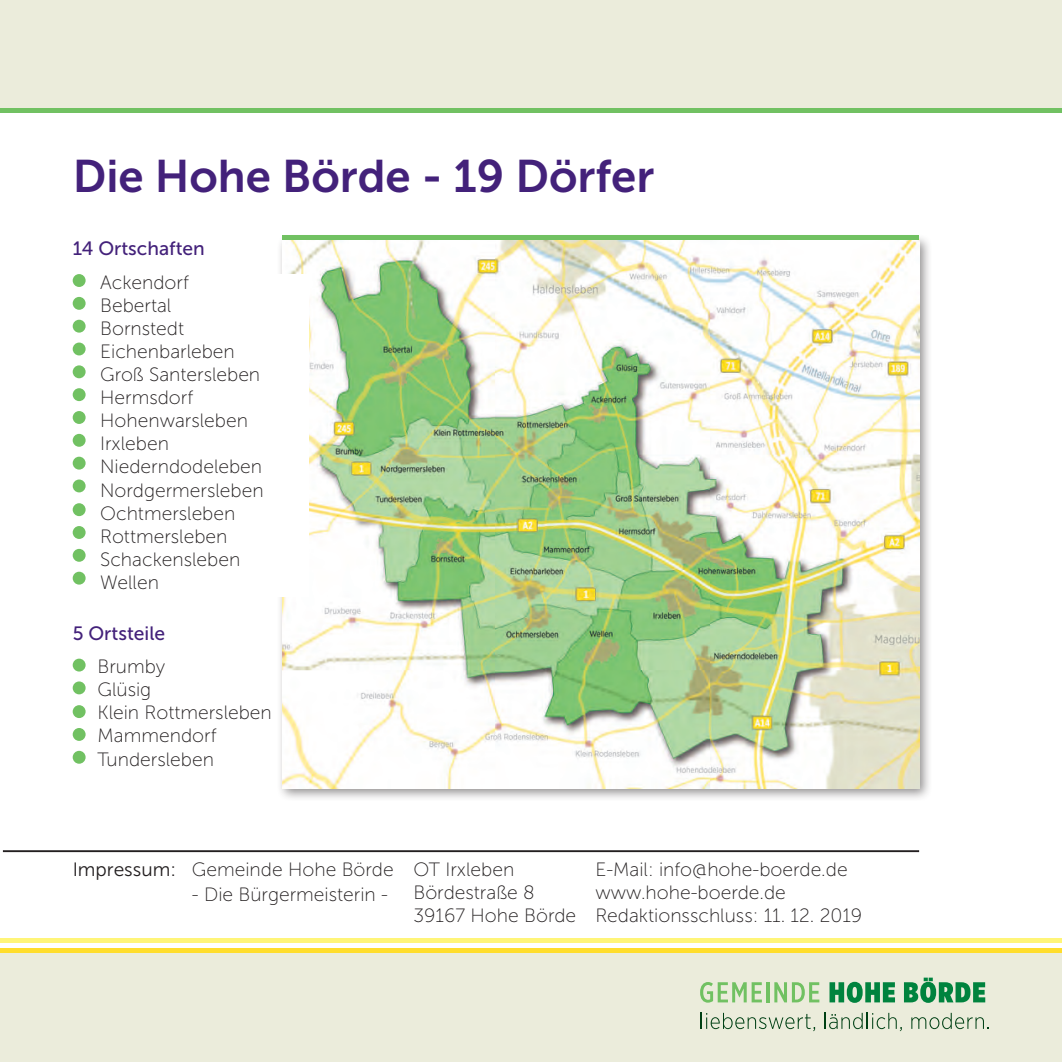
<style>
.page{position:relative;width:1062px;height:1062px;background:#fff}
.page>*{position:absolute;margin:0;border:0;box-sizing:border-box;transform-origin:0 0}
.t1{font:45.5px "Museo Sans 700";color:#43217a}
.t2{font:19.25px/23.1px "Museo Sans 100";color:#231f20}
.t3{font:19.25px "Museo Sans 500";color:#43217a}
.t4{font:19.25px "Museo Sans 300";color:#231f20}
</style>
<div class="page">
<div style="left:0;top:952px;width:1062px;height:110px;background:#ebecdb"></div>
<div style="left:0;top:947px;width:1062px;height:5px;background:#ffdd2b"></div>
<div style="left:0;top:938px;width:1062px;height:5px;background:#fff578"></div>
<div style="left:0;top:0;width:1062px;height:109px;background:#ebecdb"></div>
<hr style="left:0;top:108px;width:1062px;height:4px;background:#71c162">
<svg style="left:700px;top:982px;width:62px;height:20px"></svg>
<hr style="left:766px;top:982px;width:3px;height:20px;background:#71c162">
<svg style="left:774px;top:982px;width:45px;height:20px"></svg>
<svg style="left:829px;top:981px;width:66px;height:21px"></svg>
<svg style="left:904px;top:977px;width:81px;height:25px"></svg>
<svg style="left:701px;top:1012px;width:114px;height:19px"></svg>
<svg style="left:824px;top:1012px;width:77px;height:19px"></svg>
<svg style="left:911px;top:1012px;width:78px;height:17px"></svg>
<div style="left:276px;top:233px;width:656px;height:569px;background:#231f20;opacity:.5"></div>
<img style="left:282px;top:240px;width:637px;height:548px">
<div style="left:100px;top:274px;width:209px;height:322px;background:#fff"></div>
<div style="left:73px;top:274px;width:13px;height:13px;background:#71c162;border-radius:50%"></div>
<div style="left:73px;top:320px;width:13px;height:13px;background:#71c162;border-radius:50%"></div>
<div style="left:73px;top:297px;width:13px;height:13px;background:#71c162;border-radius:50%"></div>
<div style="left:73px;top:342px;width:13px;height:13px;background:#71c162;border-radius:50%"></div>
<div style="left:73px;top:388px;width:13px;height:13px;background:#71c162;border-radius:50%"></div>
<div style="left:73px;top:365px;width:13px;height:13px;background:#71c162;border-radius:50%"></div>
<div style="left:73px;top:411px;width:13px;height:13px;background:#71c162;border-radius:50%"></div>
<div style="left:73px;top:457px;width:13px;height:12px;background:#71c162;border-radius:50%"></div>
<div style="left:73px;top:434px;width:13px;height:13px;background:#71c162;border-radius:50%"></div>
<div style="left:73px;top:479px;width:13px;height:13px;background:#71c162;border-radius:50%"></div>
<div style="left:73px;top:503px;width:13px;height:13px;background:#71c162;border-radius:50%"></div>
<div style="left:73px;top:549px;width:13px;height:13px;background:#71c162;border-radius:50%"></div>
<div style="left:73px;top:526px;width:13px;height:13px;background:#71c162;border-radius:50%"></div>
<div style="left:73px;top:571px;width:13px;height:13px;background:#71c162;border-radius:50%"></div>
<div style="left:73px;top:658px;width:13px;height:13px;background:#71c162;border-radius:50%"></div>
<div style="left:73px;top:681px;width:13px;height:13px;background:#71c162;border-radius:50%"></div>
<div style="left:73px;top:705px;width:13px;height:13px;background:#71c162;border-radius:50%"></div>
<div style="left:73px;top:751px;width:13px;height:12px;background:#71c162;border-radius:50%"></div>
<div style="left:73px;top:728px;width:13px;height:13px;background:#71c162;border-radius:50%"></div>
<div style="left:3px;top:850px;width:916px;height:2px;border:1px solid #231f20"></div>
<div style="left:282px;top:235px;width:637px;height:5px;background:#71c162"></div>
<h1 class="t1" style="left:73px;top:151px;width:583px">Die Hohe Börde - 19 Dörfer</h1>
<p class="t3" style="left:73px;top:238px;width:134px">14 Ortschaften</p>
<p class="t2" style="left:100px;top:270px;width:165px">Ackendorf<br>Bebertal<br>Bornstedt<br>Eichenbarleben<br>Groß Santersleben<br>Hermsdorf<br>Hohenwarsleben<br>Irxleben<br>Niederndodeleben<br>Nordgermersleben<br>Ochtmersleben<br>Rottmersleben<br>Schackensleben<br>Wellen</p>
<p class="t3" style="left:73px;top:622px;width:94px">5 Ortsteile</p>
<p class="t2" style="left:97px;top:655px;width:176px">Brumby<br>Glüsig<br>Klein Rottmersleben<br>Mammendorf<br>Tundersleben</p>
<p class="t4" style="left:73px;top:858px;width:105px">Impressum:</p>
<p class="t2" style="left:413px;top:858px;width:164px">OT Irxleben<br>Bördestraße 8<br>39167 Hohe Börde</p>
<p class="t2" style="left:192px;top:858px;width:203px">Gemeinde Hohe Börde</p>
<p class="t2" style="left:192px;top:883px;width:198px">- Die Bürgermeisterin -</p>
<p class="t2" style="left:595px;top:858px;width:268px">E-Mail: info@hohe-boerde.de www.hohe-boerde.de<br>Redaktionsschluss: 11. 12. 2019</p>
</div>
